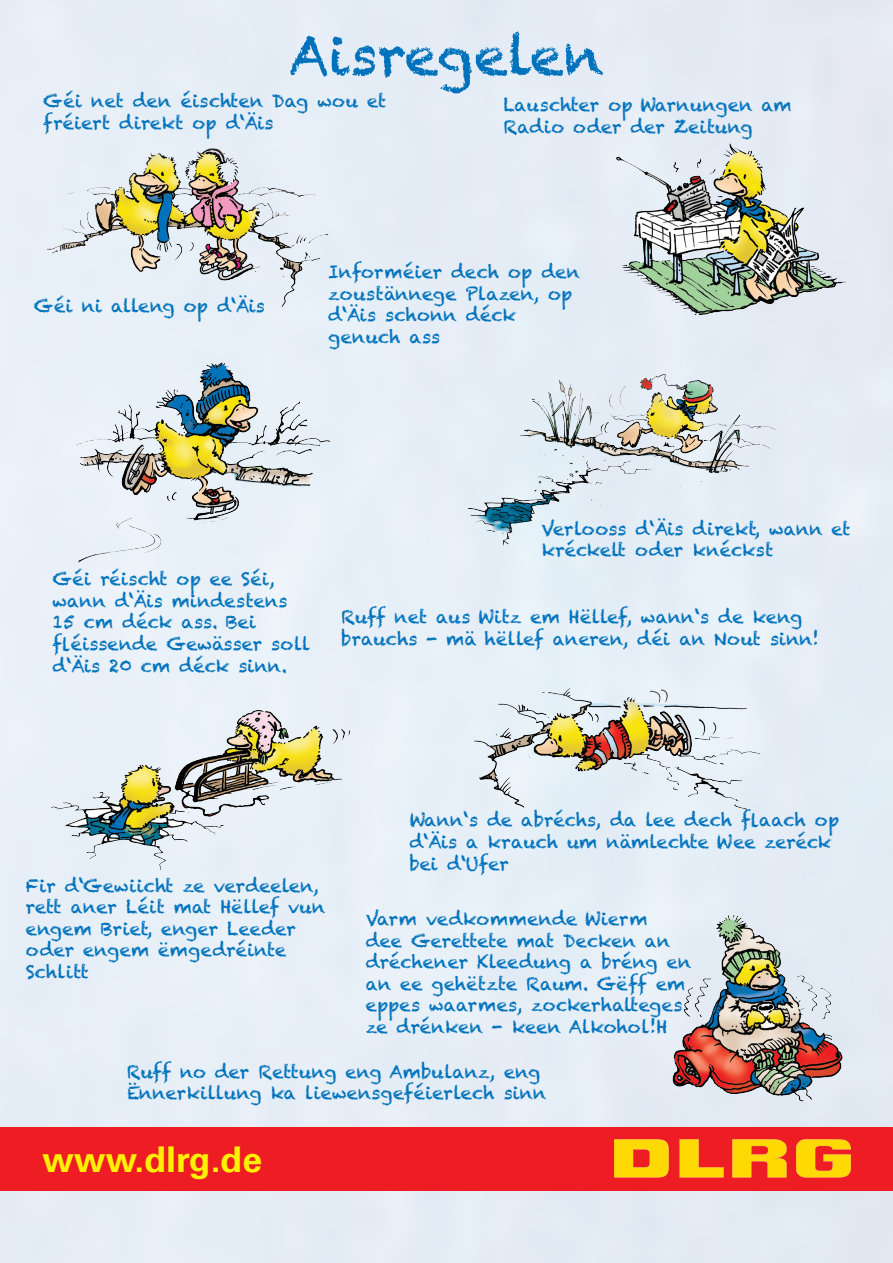
<style>
.page{position:relative;width:893px;height:1263px;background:#fff}
.page>*{position:absolute;margin:0;border:0;box-sizing:border-box;transform-origin:0 0}
.t1{font:54px "Chalkduster";color:#0072bc}
.t2{font:700 35.55px "DLRG Univers";color:#fff101}
.t3{font:18px/21.6px "Chalkduster";color:#0072bc}
</style>
<div class="page">
<div style="left:0;top:1127px;width:893px;height:64px;background:#ee1d23"></div>
<img style="left:614px;top:1140px;width:236px;height:38px">
<img style="left:42px;top:141px;width:299px;height:175px">
<img style="left:604px;top:120px;width:256px;height:216px">
<img style="left:446px;top:336px;width:379px;height:231px">
<img style="left:442px;top:646px;width:345px;height:189px">
<img style="left:30px;top:707px;width:347px;height:200px">
<img style="left:646px;top:895px;width:230px;height:231px">
<img style="left:52px;top:337px;width:303px;height:244px">
<h1 class="t1" style="left:289px;top:24px;width:316px">Aisregelen</h1>
<p class="t3" style="left:43px;top:90px;width:345px">Géi net den éischten Dag wou et fréiert direkt op d‘Äis</p>
<p class="t3" style="left:504px;top:94px;width:290px">Lauschter op Warnungen am<br>Radio oder der Zeitung</p>
<p class="t3" style="left:34px;top:295px;width:233px">Géi ni alleng op d‘Äis</p>
<p class="t3" style="left:328px;top:261px;width:253px">Informéier dech op den zoustännege Plazen, op d‘Äis schonn déck genuch ass</p>
<p class="t3" style="left:52px;top:568px;width:260px">Géi réischt op ee Séi, wann d‘Äis mindestens<br>15 cm déck ass. Bei fléissende Gewässer soll d‘Äis 20 cm déck sinn.</p>
<p class="t3" style="left:541px;top:518px;width:311px">Verlooss d‘Äis direkt, wann et kréckelt oder knéckst</p>
<p class="t3" style="left:341px;top:606px;width:479px">Ruff net aus Witz em Hëllef, wann‘s de keng brauchs - mä hëllef aneren, déi an Nout sinn!</p>
<p class="t3" style="left:409px;top:809px;width:431px">Wann‘s de abréchs, da lee dech flaach op d‘Äis a krauch um nämlechte Wee zeréck bei d‘Ufer</p>
<p class="t3" style="left:26px;top:874px;width:301px">Fir d‘Gewiicht ze verdeelen, rett aner Léit mat Hëllef vun engem Briet, enger Leeder oder engem ëmgedréinte<br>Schlitt</p>
<p class="t3" style="left:366px;top:908px;width:327px">Varm vedkommende Wierm<br>dee Gerettete mat Decken an dréchener Kleedung a bréng en an ee gehëtzte Raum. Gëff em eppes waarmes, zockerhalteges ze drénken - keen Alkohol!H</p>
<p class="t3" style="left:127px;top:1060px;width:421px">Ruff no der Rettung eng Ambulanz, eng<br>Ënnerkillung ka liewensgeféierlech sinn</p>
<h2 class="t2" style="left:43px;top:1138px;width:221px">www.dlrg.de</h2>
</div>
